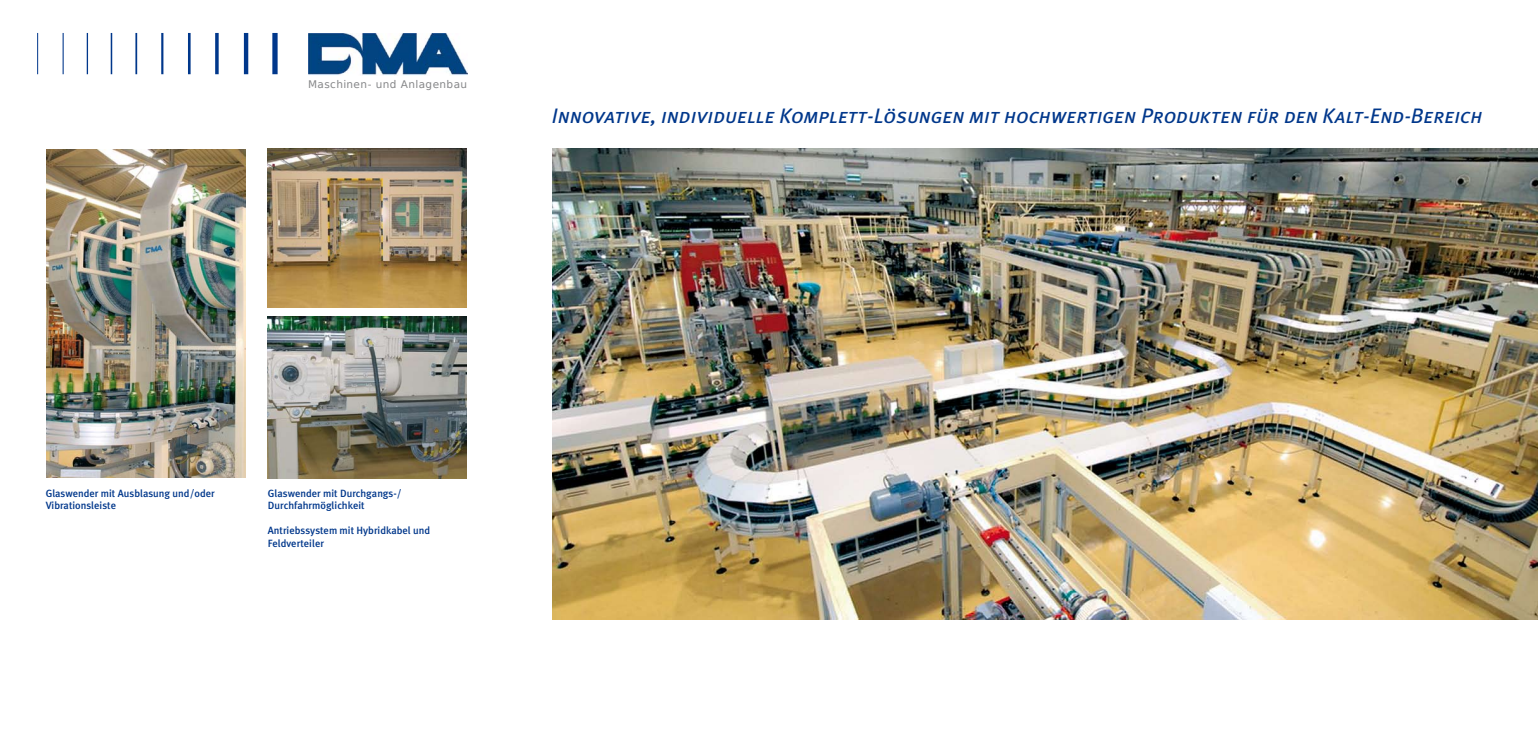
<style>
.page{position:relative;width:1538px;height:737px;background:#fff}
.page>*{position:absolute;margin:0;border:0;box-sizing:border-box;transform-origin:0 0}
.t1{font:italic 21px "Meta Plus Book Caps";color:#00378b}
.t2{font:500 10.5px/12.6px "Meta Plus";color:#00378b}
.t3{font:10.5px "Bitstream Vera Sans";letter-spacing:.035em;color:#87888a}
</style>
<div class="page">
<img style="left:308px;top:33px;width:159px;height:43px">
<div style="left:272px;top:33px;width:6px;height:41px;background:#00378b"></div>
<hr style="left:244px;top:33px;width:4px;height:41px;background:#00378b">
<svg style="left:215px;top:33px;width:4px;height:41px"></svg>
<hr style="left:188px;top:33px;width:3px;height:41px;background:#00378b">
<hr style="left:161px;top:33px;width:2px;height:41px;background:#00378b">
<hr style="left:135px;top:33px;width:2px;height:41px;background:#00378b">
<hr style="left:111px;top:33px;width:1px;height:41px;background:#00378b">
<hr style="left:87px;top:33px;width:1px;height:41px;background:#00378b">
<hr style="left:63px;top:33px;width:1px;height:41px;background:#00378b">
<hr style="left:37px;top:33px;width:1px;height:41px;background:#00378b">
<img style="left:553px;top:149px;width:985px;height:470px">
<img style="left:47px;top:149px;width:198px;height:328px">
<img style="left:268px;top:149px;width:198px;height:158px">
<img style="left:268px;top:316px;width:198px;height:162px">
<p class="t3" style="left:308px;top:78px;width:160px">Maschinen- und Anlagenbau</p>
<h1 class="t1" style="left:552px;top:104px;width:932px">Innovative, individuelle Komplett-Lösungen mit hochwertigen Produkten für den Kalt-End-Bereich</h1>
<p class="t2" style="left:46px;top:486px;width:171px">Glaswender mit Ausblasung und/oder<br>Vibrationsleiste</p>
<p class="t2" style="left:268px;top:486px;width:135px">Glaswender mit Durchgangs-/<br>Durchfahrmöglichkeit</p>
<p class="t2" style="left:268px;top:524px;width:164px">Antriebssystem mit Hybridkabel und<br>Feldverteiler</p>
</div>
